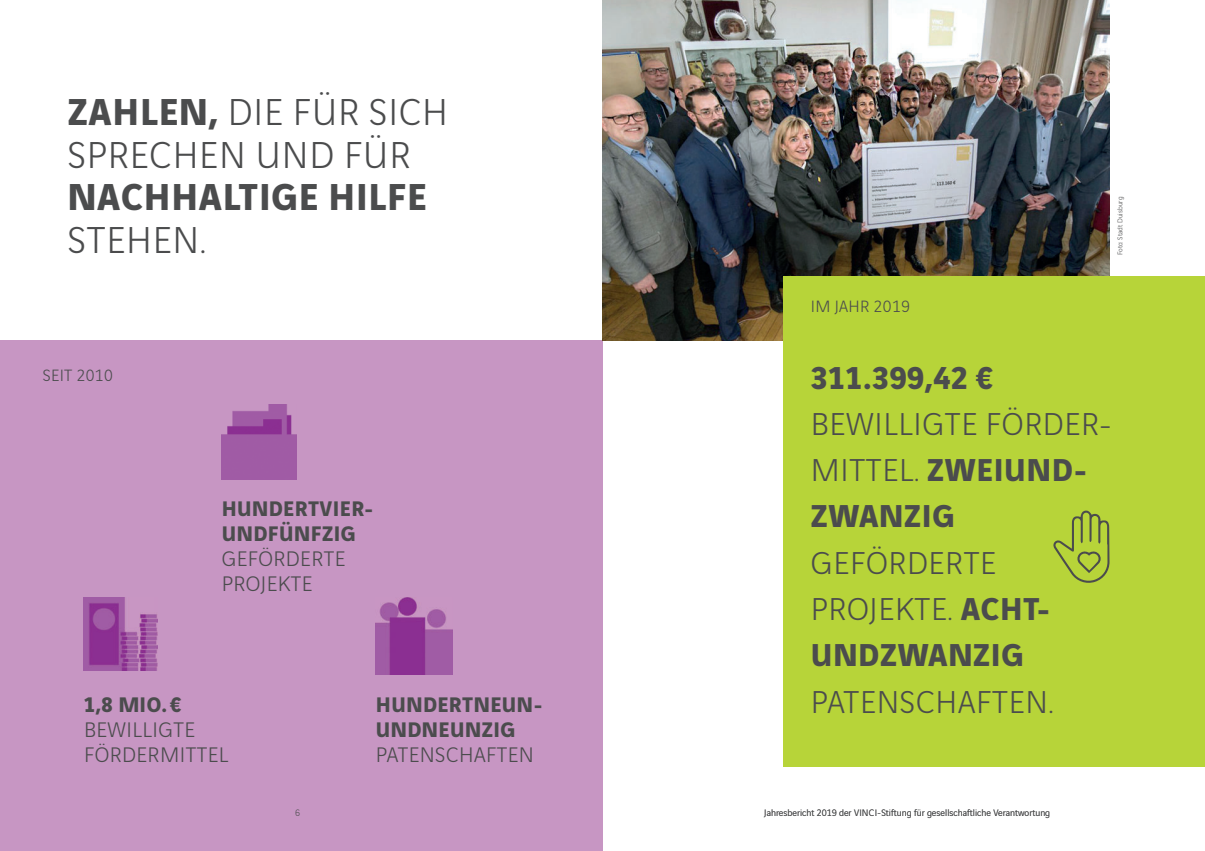
<style>
.page{position:relative;width:1205px;height:851px;background:#fff}
.page>*{position:absolute;margin:0;border:0;box-sizing:border-box;transform-origin:0 0}
.t1{font:300 40px/42.5px "Vinci Sans";letter-spacing:.02em;color:#4b4c4d}
.t2{font:700 40px "Vinci Sans";letter-spacing:.02em;color:#4b4c4d}
.t3{font:300 33.75px/46.2px "Vinci Sans";letter-spacing:.02em;color:#4b4c4d}
.t4{font:700 33.75px "Vinci Sans";letter-spacing:.02em;color:#4b4c4d}
.t5{font:300 22.5px/25px "Vinci Sans";letter-spacing:.02em;color:#4b4c4d}
.t6{font:700 22.5px/25px "Vinci Sans";letter-spacing:.02em;color:#4b4c4d}
.t7{font:300 17.5px "Vinci Sans";letter-spacing:.02em;color:#4b4c4d}
.t8{font:300 10px "Vinci Sans";color:#4b4c4d}
.t9{font:300 7.5px "Vinci Sans";color:#4b4c4d}
.s1{font-weight:700}
</style>
<div class="page">
<div style="left:0;top:340px;width:602px;height:510px;background:#c796c3"></div>
<img style="left:84px;top:597px;width:73px;height:73px">
<img style="left:376px;top:597px;width:77px;height:77px">
<img style="left:221px;top:404px;width:76px;height:75px">
<img style="left:602px;top:0;width:507px;height:340px">
<div style="left:783px;top:276px;width:422px;height:490px;background:#b7d439"></div>
<svg style="left:1053px;top:510px;width:56px;height:73px"></svg>
<p class="t1" style="left:68px;top:92px;width:382px"><span class="s1">ZAHLEN,</span> DIE FÜR SICH<br>SPRECHEN UND FÜR</p>
<p class="t2" style="left:68px;top:176px;width:361px">NACHHALTIGE HILFE</p>
<p class="t1" style="left:68px;top:219px;width:140px">STEHEN.</p>
<p class="t7" style="left:43px;top:366px;width:72px">SEIT 2010</p>
<p class="t6" style="left:222px;top:496px;width:153px">HUNDERTVIER-<br>UNDFÜNFZIG</p>
<p class="t5" style="left:222px;top:546px;width:125px">GEFÖRDERTE<br>PROJEKTE</p>
<p class="t6" style="left:84px;top:692px;width:99px">1,8 MIO. €</p>
<p class="t5" style="left:84px;top:717px;width:146px">BEWILLIGTE<br>FÖRDERMITTEL</p>
<p class="t8" style="left:295px;top:807px;width:6px">6</p>
<p class="t6" style="left:376px;top:692px;width:168px">HUNDERTNEUN-<br>UNDNEUNZIG</p>
<p class="t5" style="left:376px;top:742px;width:160px">PATENSCHAFTEN</p>
<p class="t7" style="left:811px;top:298px;width:101px">IM JAHR 2019</p>
<p class="t9" style="left:1116px;top:255px;width:60px;rotate:-90deg">Foto: Stadt Duisburg</p>
<p class="t4" style="left:811px;top:359px;width:184px">311.399,42 €</p>
<p class="t3" style="left:811px;top:401px;width:303px">BEWILLIGTE FÖRDER-<br>MITTEL. <span class="s1">ZWEIUND -<br>ZWANZIG</span></p>
<p class="t3" style="left:811px;top:540px;width:241px">GEFÖRDERTE<br>PROJEKTE. <span class="s1">ACHT-<br>UNDZWANZIG</span></p>
<p class="t3" style="left:811px;top:679px;width:244px">PATENSCHAFTEN.</p>
<p class="t8" style="left:764px;top:807px;width:287px">Jahresbericht 2019 der VINCI-Stiftung für gesellschaftliche Verantwortung</p>
</div>
